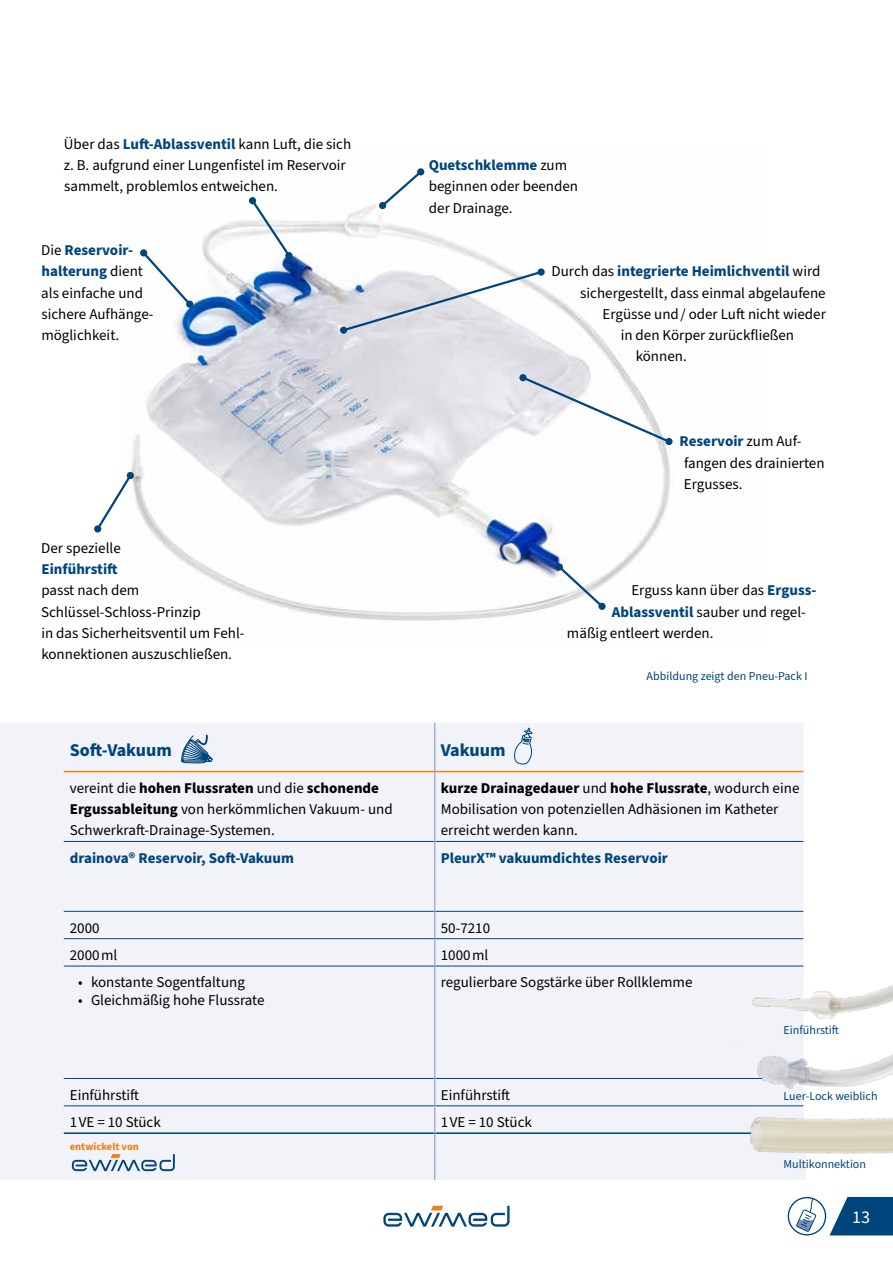
<style>
.page{position:relative;width:893px;height:1263px;background:#fff}
.page>*{position:absolute;margin:0;border:0;box-sizing:border-box;transform-origin:0 0}
.t1{font:700 18px "Source Sans Pro";color:#00457c}
.t2{font:18px "Source Sans Pro";color:#fff}
.t3{font:15px/21.3px "Source Sans Pro";color:#000}
.t4{font:700 15px "Source Sans Pro";color:#00457c}
.t5{font:12px "Source Sans Pro";color:#00457c}
.t6{font:700 10.5px "Source Sans Pro";color:#f08013}
.s1{font-weight:700;color:#00457c}
.s2{font-weight:400;color:#000}
.s3{font-weight:700}
</style>
<div class="page">
<img style="left:130px;top:168px;width:543px;height:453px">
<svg style="left:383px;top:1206px;width:127px;height:20px"></svg>
<svg style="left:788px;top:1197px;width:105px;height:38px"></svg>
<div style="left:0;top:723px;width:806px;height:457px;background:#f1f3f9"></div>
<hr style="left:64px;top:911px;width:370px;height:1px;background:#00457c">
<hr style="left:435px;top:911px;width:369px;height:1px;background:#00457c">
<hr style="left:64px;top:938px;width:370px;height:1px;background:#00457c">
<hr style="left:435px;top:938px;width:369px;height:1px;background:#00457c">
<hr style="left:64px;top:966px;width:370px;height:1px;background:#00457c">
<hr style="left:435px;top:966px;width:369px;height:1px;background:#00457c">
<hr style="left:64px;top:1078px;width:370px;height:1px;background:#00457c">
<hr style="left:435px;top:1078px;width:369px;height:1px;background:#00457c">
<hr style="left:64px;top:1105px;width:370px;height:1px;background:#00457c">
<hr style="left:435px;top:1105px;width:369px;height:1px;background:#00457c">
<hr style="left:64px;top:771px;width:370px;height:1px;background:#f08013">
<hr style="left:435px;top:771px;width:369px;height:1px;background:#f08013">
<hr style="left:804px;top:723px;width:4px;height:48px;background:#fff">
<hr style="left:804px;top:911px;width:4px;height:28px;background:#fff">
<hr style="left:804px;top:939px;width:4px;height:27px;background:#fff">
<hr style="left:804px;top:966px;width:4px;height:112px;background:#fff">
<hr style="left:64px;top:841px;width:370px;height:1px;background:#00457c">
<hr style="left:435px;top:841px;width:369px;height:1px;background:#00457c">
<hr style="left:804px;top:771px;width:4px;height:70px;background:#fff">
<hr style="left:804px;top:841px;width:4px;height:70px;background:#fff">
<hr style="left:64px;top:1132px;width:370px;height:2px;background:#00457c">
<hr style="left:435px;top:1132px;width:373px;height:2px;background:#00457c">
<hr style="left:434px;top:723px;width:1px;height:48px;background:#7a92ba">
<hr style="left:434px;top:771px;width:1px;height:70px;background:#7a92ba">
<hr style="left:434px;top:841px;width:1px;height:70px;background:#7a92ba">
<svg style="left:434px;top:911px;width:1px;height:55px"></svg>
<hr style="left:434px;top:966px;width:1px;height:112px;background:#7a92ba">
<svg style="left:434px;top:1078px;width:1px;height:55px"></svg>
<hr style="left:434px;top:1133px;width:1px;height:47px;background:#7a92ba">
<svg style="left:72px;top:1154px;width:103px;height:17px"></svg>
<svg style="left:177px;top:731px;width:38px;height:39px"></svg>
<svg style="left:505px;top:727px;width:38px;height:38px"></svg>
<svg style="left:95px;top:472px;width:38px;height:60px"></svg>
<div style="left:127px;top:472px;width:7px;height:7px;background:#00457c;border-radius:50%"></div>
<div style="left:94px;top:525px;width:7px;height:7px;background:#00457c;border-radius:50%"></div>
<svg style="left:249px;top:198px;width:43px;height:61px"></svg>
<div style="left:249px;top:197px;width:7px;height:7px;background:#00457c;border-radius:50%"></div>
<div style="left:285px;top:252px;width:8px;height:7px;background:#00457c;border-radius:50%"></div>
<svg style="left:379px;top:169px;width:45px;height:40px"></svg>
<div style="left:417px;top:168px;width:7px;height:7px;background:#00457c;border-radius:50%"></div>
<div style="left:379px;top:202px;width:7px;height:7px;background:#00457c;border-radius:50%"></div>
<svg style="left:341px;top:269px;width:203px;height:64px"></svg>
<div style="left:537px;top:268px;width:8px;height:8px;background:#00457c;border-radius:50%"></div>
<div style="left:340px;top:327px;width:7px;height:7px;background:#00457c;border-radius:50%"></div>
<svg style="left:140px;top:250px;width:53px;height:57px"></svg>
<div style="left:140px;top:249px;width:7px;height:7px;background:#00457c;border-radius:50%"></div>
<div style="left:186px;top:301px;width:7px;height:7px;background:#00457c;border-radius:50%"></div>
<svg style="left:520px;top:375px;width:152px;height:69px"></svg>
<div style="left:665px;top:438px;width:8px;height:7px;background:#00457c;border-radius:50%"></div>
<div style="left:519px;top:374px;width:8px;height:7px;background:#00457c;border-radius:50%"></div>
<svg style="left:556px;top:564px;width:49px;height:45px"></svg>
<div style="left:598px;top:603px;width:8px;height:7px;background:#00457c;border-radius:50%"></div>
<div style="left:556px;top:563px;width:7px;height:7px;background:#00457c;border-radius:50%"></div>
<img style="left:736px;top:1040px;width:157px;height:131px">
<img style="left:736px;top:982px;width:157px;height:51px">
<p class="t3" style="left:64px;top:134px;width:289px">Über das <span class="s1">Luft-Ablassventil</span> kann Luft, die sich z. B. aufgrund einer Lungenfistel im Reservoir sammelt, problemlos entweichen.</p>
<p class="t3" style="left:41px;top:240px;width:114px">Die <span class="s1">Reservoir&shy;halterung</span> dient als einfache und sichere Aufhänge&shy;möglichkeit.</p>
<p class="t3" style="left:41px;top:538px;width:81px">Der spezielle</p>
<p class="t4" style="left:41px;top:559px;width:78px">Einführstift</p>
<p class="t3" style="left:41px;top:580px;width:205px">passt nach dem<br>Schlüssel-Schloss-Prinzip<br>in das Sicherheitsventil um Fehl&shy;konnektionen auszuschließen.</p>
<p class="t3" style="left:429px;top:155px;width:151px"><span class="s1">Quetschklemme</span> zum beginnen oder beenden der Drainage.</p>
<p class="t4" style="left:552px;top:261px;width:270px"><span class="s2">Durch das</span> integrierte Heimlichventil <span class="s2">wird</span></p>
<p class="t3" style="left:580px;top:282px;width:247px">sichergestellt, dass einmal abgelaufene</p>
<p class="t3" style="left:603px;top:304px;width:225px">Ergüsse und / oder Luft nicht wieder</p>
<p class="t3" style="left:621px;top:325px;width:175px">in den Körper zurückfließen</p>
<p class="t3" style="left:636px;top:346px;width:53px">können.</p>
<p class="t3" style="left:680px;top:431px;width:146px"><span class="s1">Reservoir</span> zum Auf&shy;fangen des drainierten<br>Ergusses.</p>
<p class="t3" style="left:631px;top:580px;width:187px">Erguss kann über das <span class="s1">Erguss-</span></p>
<p class="t3" style="left:612px;top:601px;width:194px"><span class="s1">Ablassventil</span> sauber und regel-</p>
<p class="t3" style="left:567px;top:623px;width:148px">mäßig entleert werden.</p>
<p class="t5" style="left:647px;top:668px;width:162px">Abbildung zeigt den Pneu-Pack I</p>
<p class="t1" style="left:70px;top:738px;width:104px">Soft-Vakuum</p>
<p class="t1" style="left:441px;top:738px;width:66px">Vakuum</p>
<p class="t3" style="left:70px;top:778px;width:324px">vereint die <span class="s3">hohen Flussraten</span> und die <span class="s3">schonende<br>Ergussableitung</span> von herkömmlichen Vakuum- und<br>Schwerkraft-Drainage-Systemen.</p>
<p class="t3" style="left:441px;top:778px;width:360px"><span class="s3">kurze Drainagedauer</span> und <span class="s3">hohe Flussrate</span>, wodurch eine<br>Mobilisation von potenziellen Adhäsionen im Katheter erreicht werden kann.</p>
<p class="t4" style="left:70px;top:848px;width:226px">drainova® Reservoir, Soft-Vakuum</p>
<p class="t4" style="left:441px;top:848px;width:229px">PleurX™ vakuumdichtes Reservoir</p>
<p class="t3" style="left:70px;top:917px;width:31px">2000</p>
<p class="t3" style="left:441px;top:917px;width:51px">50-7210</p>
<p class="t3" style="left:70px;top:945px;width:49px">2000 ml</p>
<p class="t3" style="left:441px;top:945px;width:49px">1000 ml</p>
<p class="t3" style="left:78px;top:972px;width:168px">• konstante Sogentfaltung</p>
<p class="t3" style="left:78px;top:990px;width:188px">• Gleichmäßig hohe Flussrate</p>
<p class="t3" style="left:441px;top:972px;width:253px">regulierbare Sogstärke über Rollklemme</p>
<p class="t3" style="left:70px;top:1085px;width:71px">Einführstift</p>
<p class="t3" style="left:441px;top:1085px;width:71px">Einführstift</p>
<p class="t3" style="left:70px;top:1112px;width:93px">1 VE = 10 Stück</p>
<p class="t3" style="left:441px;top:1112px;width:93px">1 VE = 10 Stück</p>
<p class="t6" style="left:70px;top:1139px;width:71px">entwickelt von</p>
<p class="t5" style="left:784px;top:1021px;width:57px">Einführstift</p>
<p class="t5" style="left:784px;top:1088px;width:95px">Luer-Lock weiblich</p>
<p class="t5" style="left:784px;top:1156px;width:84px">Multikonnektion</p>
<p class="t2" style="left:852px;top:1205px;width:19px">13</p>
</div>
